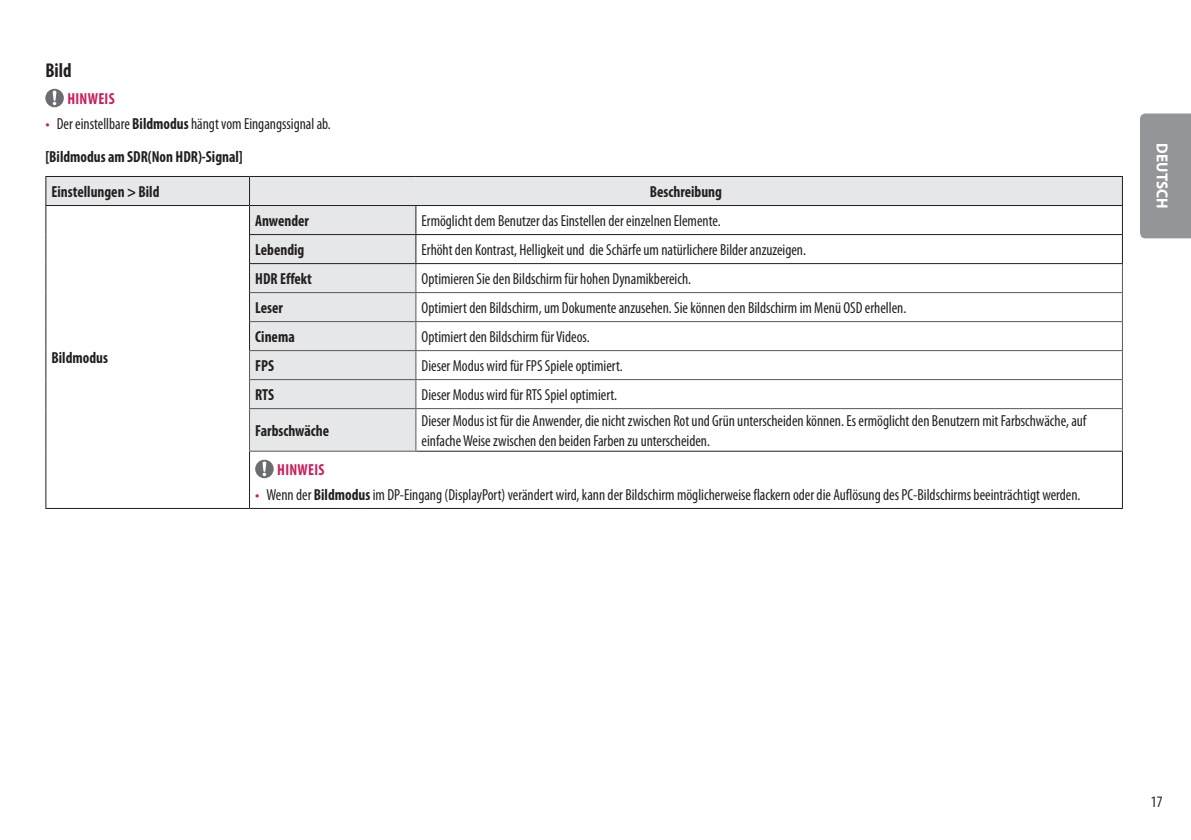
<style>
.page{position:relative;width:1191px;height:840px;background:#fff}
.page>*{position:absolute;margin:0;border:0;box-sizing:border-box;transform-origin:0 0}
.Title3{font:700 condensed 20px "Myriad Pro";color:#231f20;scale:.95 1}
.Body{font:condensed 16px/19.2px "Myriad Pro";color:#231f20;scale:.95 1}
.Body_Bold{font:700 condensed 16px "Myriad Pro";color:#231f20;scale:.95 1}
.Body-2{font:700 condensed 16px "Myriad Pro";color:#231f20;scale:.95 1}
.Warning{font:700 condensed 16px "Myriad Pro";letter-spacing:.02em;color:#c8205d;scale:.95 1}
.Body_Bold_Center{font:700 condensed 16px "Myriad Pro";color:#231f20;scale:.95 1}
.t1{font:700 16px "Myriad Pro";color:#fff;scale:.95 1}
.s1{font-family:"LG Smart";font-stretch:normal;color:#c8205d}
.s2{font-weight:700}
</style>
<div class="page">
<div style="left:1140px;top:113px;width:51px;height:125px;background:#939598"></div>
<svg style="left:45px;top:89px;width:19px;height:18px"></svg>
<div style="left:46px;top:177px;width:1076px;height:28px;background:#e6e7e9"></div>
<svg style="left:46px;top:206px;width:1076px;height:301px"></svg>
<hr style="left:45px;top:507px;width:204px;height:1px;background:#231f20">
<hr style="left:416px;top:321px;width:707px;height:1px;background:#57585a">
<hr style="left:249px;top:176px;width:167px;height:1px;background:#231f20">
<hr style="left:416px;top:176px;width:707px;height:1px;background:#231f20">
<hr style="left:249px;top:205px;width:167px;height:1px;background:#231f20">
<hr style="left:416px;top:205px;width:707px;height:1px;background:#231f20">
<hr style="left:249px;top:234px;width:167px;height:1px;background:#231f20">
<hr style="left:416px;top:234px;width:707px;height:1px;background:#231f20">
<hr style="left:416px;top:263px;width:707px;height:1px;background:#231f20">
<hr style="left:1122px;top:451px;width:1px;height:56px;background:#231f20">
<hr style="left:249px;top:263px;width:167px;height:1px;background:#231f20">
<hr style="left:249px;top:507px;width:167px;height:1px;background:#231f20">
<hr style="left:416px;top:507px;width:707px;height:1px;background:#231f20">
<svg style="left:45px;top:177px;width:1px;height:231px"></svg>
<hr style="left:45px;top:408px;width:1px;height:43px;background:#231f20">
<hr style="left:45px;top:451px;width:1px;height:56px;background:#231f20">
<hr style="left:45px;top:176px;width:204px;height:1px;background:#231f20">
<hr style="left:45px;top:205px;width:204px;height:1px;background:#231f20">
<svg style="left:1122px;top:177px;width:1px;height:231px"></svg>
<hr style="left:249px;top:451px;width:1px;height:56px;background:#231f20">
<hr style="left:415px;top:409px;width:1px;height:41px;background:#57585a">
<hr style="left:250px;top:292px;width:166px;height:1px;background:#57585a">
<hr style="left:249px;top:350px;width:167px;height:1px;background:#57585a">
<hr style="left:249px;top:408px;width:167px;height:1px;background:#57585a">
<hr style="left:249px;top:379px;width:167px;height:1px;background:#57585a">
<hr style="left:249px;top:450px;width:167px;height:1px;background:#57585a">
<hr style="left:416px;top:379px;width:707px;height:1px;background:#57585a">
<hr style="left:250px;top:321px;width:166px;height:1px;background:#57585a">
<svg style="left:415px;top:206px;width:1px;height:202px"></svg>
<hr style="left:416px;top:292px;width:707px;height:1px;background:#57585a">
<hr style="left:416px;top:350px;width:707px;height:1px;background:#57585a">
<hr style="left:416px;top:408px;width:707px;height:1px;background:#57585a">
<hr style="left:1122px;top:409px;width:1px;height:41px;background:#57585a">
<hr style="left:416px;top:450px;width:707px;height:1px;background:#231f20">
<svg style="left:249px;top:177px;width:1px;height:231px"></svg>
<hr style="left:249px;top:409px;width:1px;height:41px;background:#57585a">
<svg style="left:255px;top:459px;width:19px;height:19px"></svg>
<p class="Title3" style="left:45px;top:58px;width:29px">Bild</p>
<p class="Warning" style="left:67px;top:89px;width:51px">HINWEIS</p>
<p class="Body" style="left:45px;top:114px;width:302px"><span class="s1">•</span> Der einstellbare <span class="s2">Bildmodus</span> hängt vom Eingangssignal ab.</p>
<p class="Body_Bold" style="left:45px;top:146px;width:209px">[Bildmodus am SDR(Non HDR)-Signal]</p>
<p class="Body_Bold" style="left:52px;top:181px;width:115px">Einstellungen &gt; Bild</p>
<p class="Body_Bold_Center" style="left:650px;top:181px;width:77px">Beschreibung</p>
<p class="Body_Bold" style="left:52px;top:347px;width:61px">Bildmodus</p>
<p class="Body_Bold" style="left:255px;top:210px;width:58px">Anwender</p>
<p class="Body" style="left:421px;top:211px;width:316px">Ermöglicht dem Benutzer das Einstellen der einzelnen Elemente.</p>
<p class="Body_Bold" style="left:255px;top:239px;width:53px">Lebendig</p>
<p class="Body" style="left:421px;top:240px;width:406px">Erhöht den Kontrast, Helligkeit und die Schärfe um natürlichere Bilder anzuzeigen.</p>
<p class="Body-2" style="left:255px;top:268px;width:61px">HDR Effekt</p>
<p class="Body" style="left:421px;top:269px;width:285px">Optimieren Sie den Bildschirm für hohen Dynamikbereich.</p>
<p class="Body-2" style="left:255px;top:297px;width:31px">Leser</p>
<p class="Body" style="left:421px;top:298px;width:512px">Optimiert den Bildschirm, um Dokumente anzusehen. Sie können den Bildschirm im Menü OSD erhellen.</p>
<p class="Body-2" style="left:255px;top:326px;width:43px">Cinema</p>
<p class="Body" style="left:421px;top:327px;width:178px">Optimiert den Bildschirm für Videos.</p>
<p class="Body-2" style="left:255px;top:355px;width:21px">FPS</p>
<p class="Body" style="left:421px;top:356px;width:213px">Dieser Modus wird für FPS Spiele optimiert.</p>
<p class="Body-2" style="left:255px;top:384px;width:22px">RTS</p>
<p class="Body" style="left:421px;top:385px;width:207px">Dieser Modus wird für RTS Spiel optimiert.</p>
<p class="Body-2" style="left:255px;top:420px;width:79px">Farbschwäche</p>
<p class="Body" style="left:421px;top:411px;width:701px">Dieser Modus ist für die Anwender, die nicht zwischen Rot und Grün unterscheiden können. Es ermöglicht den Benutzern mit Farbschwäche, auf einfache Weise zwischen den beiden Farben zu unterscheiden.</p>
<p class="Warning" style="left:277px;top:459px;width:51px">HINWEIS</p>
<p class="Body" style="left:255px;top:484px;width:870px"><span class="s1">•</span> Wenn der <span class="s2">Bildmodus</span> im DP-Eingang (DisplayPort) verändert wird, kann der Bildschirm möglicherweise flackern oder die Auflösung des PC-Bildschirms beeinträchtigt werden.</p>
<p class="t1" style="left:1172px;top:143px;width:70px;rotate:90deg">DEUTSCH</p>
<p class="Body" style="left:1151px;top:791px;width:14px">17</p>
</div>
